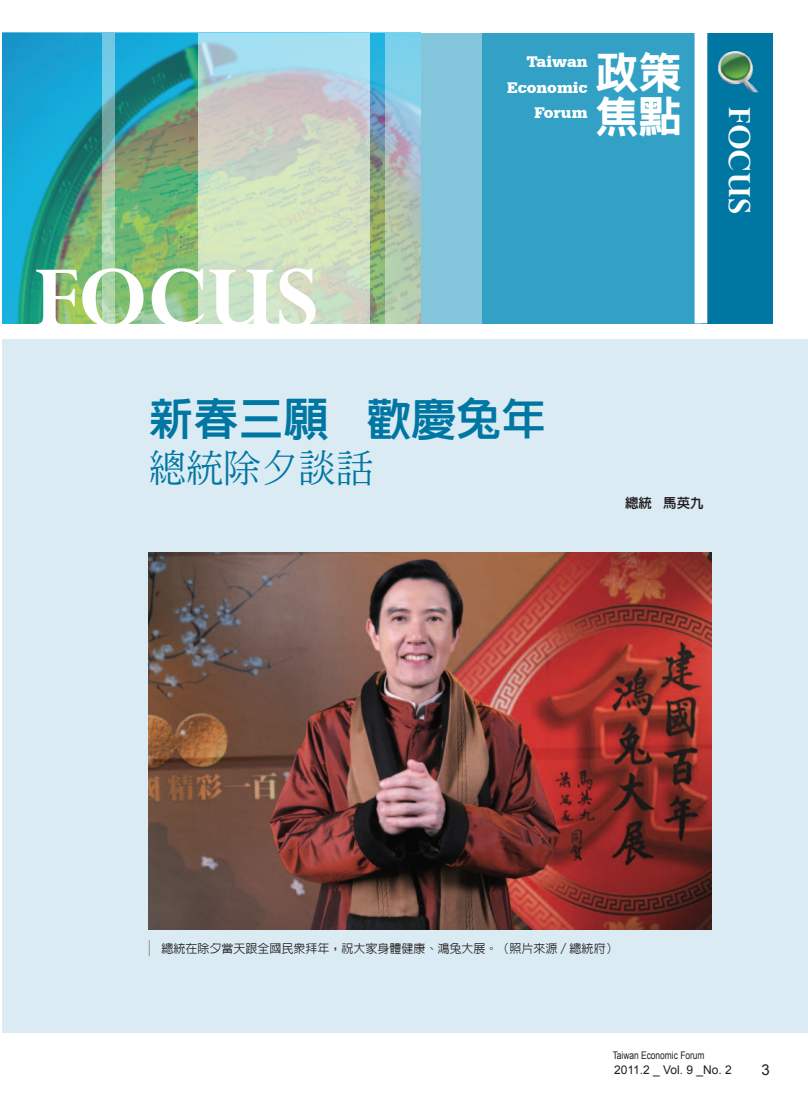
<style>
.page{position:relative;width:808px;height:1106px;background:#fff}
.page>*{position:absolute;margin:0;border:0;box-sizing:border-box;transform-origin:0 0}
.t1{font:700 96.15px "Perpetua";color:#fff}
.t2{font:45px "Lin Gothic Extra";color:#0076a3}
.t3{font:800 43.35px/43.3px "Lin Gothic";color:#fff}
.t4{font:500 37.5px "Inn Ming";color:#0076a3}
.t5{font:700 36px "Perpetua";color:#fff}
.t6{font:900 16.2px/25.2px "Serifa BT";color:#fff;text-align:right}
.t7{font:15px "Arial";color:#231f20}
.t8{font:13.5px "Lin Gothic Extra";color:#231f20}
.t9{font:500 12px "Lin Gothic";color:#231f20}
.t10{font:12px "Arial";color:#231f20}
.t11{font:10.5px "Arial";color:#231f20;scale:.8 1}
</style>
<div class="page">
<div style="left:701px;top:33px;width:72px;height:290px;background:#0076a3"></div>
<div style="left:0;top:33px;width:701px;height:290px;background:#33a1c5"></div>
<img style="left:718px;top:51px;width:41px;height:41px">
<div style="left:694px;top:0;width:13px;height:323px;background:#fff"></div>
<img style="left:1px;top:33px;width:384px;height:290px">
<svg style="left:199px;top:33px;width:171px;height:290px;background:#c8d9c8"></svg>
<svg style="left:103px;top:33px;width:12px;height:290px;background:#95c8b9"></svg>
<svg style="left:385px;top:33px;width:96px;height:290px;background:#8fc6d2"></svg>
<div style="left:0;top:339px;width:808px;height:694px;background:#daebf4"></div>
<hr style="left:0;top:0;width:1px;height:1106px;background:#fff">
<img style="left:149px;top:552px;width:563px;height:377px">
<svg style="left:149px;top:940px;width:1px;height:16px"></svg>
<h1 class="t1" style="left:32px;top:238px;width:289px">FOCUS</h1>
<h3 class="t6" style="left:507px;top:49px;width:82px">Taiwan<br>Economic<br>Forum</h3>
<h3 class="t3" style="left:595px;top:51px;width:88px">政策焦點</h3>
<h3 class="t5" style="left:762px;top:106px;width:109px;rotate:90deg">FOCUS</h3>
<h2 class="t2" style="left:149px;top:396px;width:399px">新春三願 歡慶兔年</h2>
<h3 class="t4" style="left:149px;top:448px;width:226px">總統除夕談話</h3>
<p class="t8" style="left:625px;top:496px;width:80px">總統 馬英九</p>
<p class="t9" style="left:162px;top:942px;width:457px">總統在除夕當天跟全國民眾拜年，祝大家身體健康、鴻兔大展。（照片來源∕總統府）</p>
<p class="t11" style="left:613px;top:1048px;width:116px">Taiwan Economic Forum</p>
<p class="t10" style="left:614px;top:1061px;width:119px">2011.2 _ Vol. 9 _No. 2</p>
<p class="t7" style="left:762px;top:1059px;width:10px">3</p>
</div>
